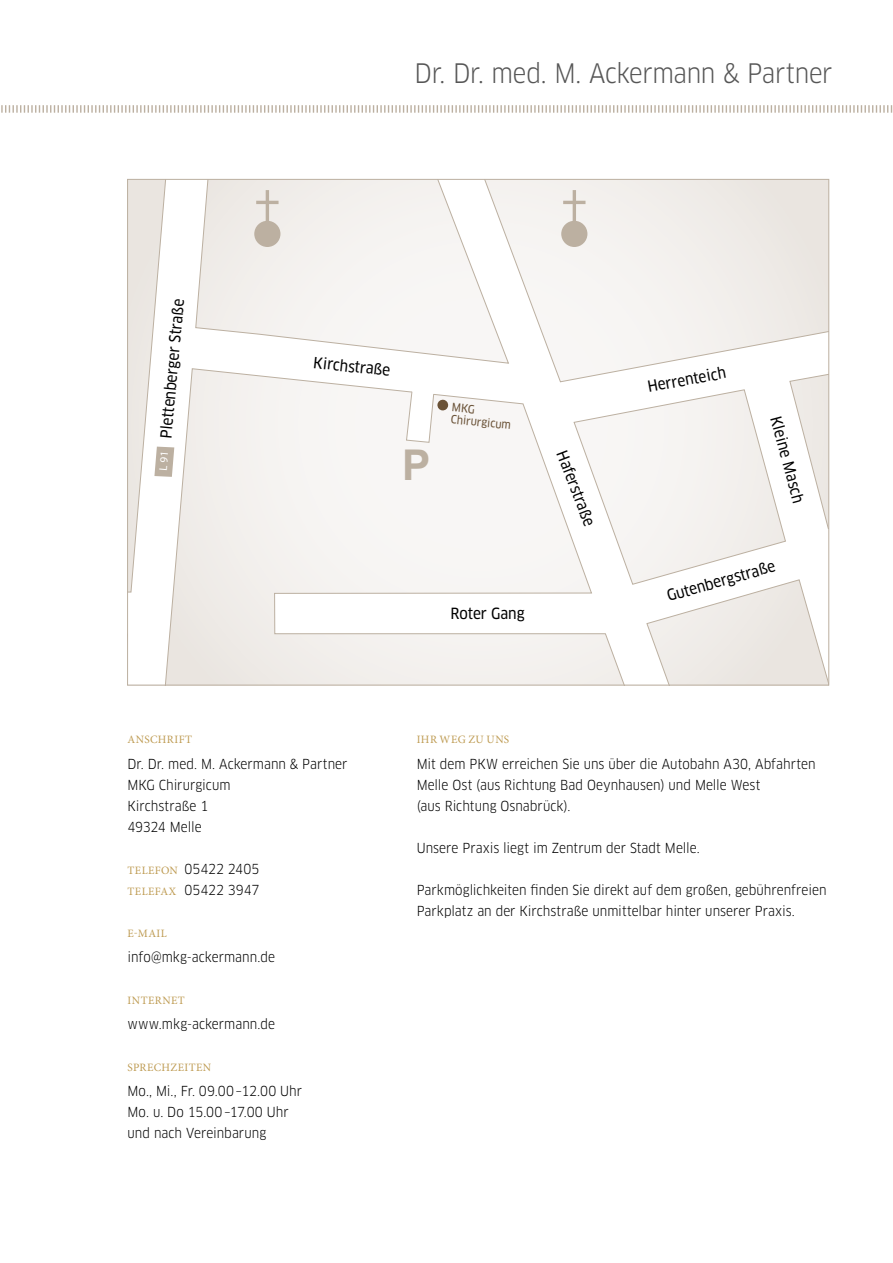
<style>
.page{position:relative;width:893px;height:1263px;background:#fff}
.page>*{position:absolute;margin:0;border:0;box-sizing:border-box;transform-origin:0 0}
.t1{font:700 42.45px "Arial";color:#bcb0a1}
.t2{font:26.25px "Clan Narrow";letter-spacing:-.01em;color:#565656}
.t3{font:15.15px "Clan Narrow News";color:#000}
.t4{font:13.5px/21px "Clan Narrow";color:#000}
.t5{font:11.25px "Minion Pro";letter-spacing:.035em;color:#be9b52}
.t6{font:11.25px/12px "Clan Narrow News";color:#6a5237}
.s1{font-family:"Minion Pro";font-size:11.25px;color:#be9b52}
</style>
<div class="page">
<svg style="left:1px;top:105px;width:892px;height:8px"></svg>
<svg style="left:129px;top:181px;width:698px;height:502px"></svg>
<div style="left:254px;top:221px;width:26px;height:26px;background:#bcb0a1;border-radius:50%"></div>
<hr style="left:266px;top:190px;width:3px;height:42px;background:#bcb0a1">
<hr style="left:256px;top:201px;width:23px;height:3px;background:#bcb0a1">
<div style="left:561px;top:221px;width:26px;height:26px;background:#bcb0a1;border-radius:50%"></div>
<hr style="left:573px;top:190px;width:3px;height:42px;background:#bcb0a1">
<hr style="left:563px;top:201px;width:22px;height:3px;background:#bcb0a1">
<svg style="left:406px;top:390px;width:28px;height:53px"></svg>
<svg style="left:437px;top:399px;width:11px;height:12px"></svg>
<svg style="left:154px;top:447px;width:20px;height:30px"></svg>
<h2 class="t2" style="left:415px;top:57px;width:419px">Dr. Dr. med. M. Ackermann &amp; Partner</h2>
<p class="t3" style="left:157px;top:438px;width:141px;rotate:-85deg">Plettenberger Straße</p>
<p class="t3" style="left:314px;top:353px;width:79px;rotate:6deg">Kirchstraße</p>
<h1 class="t1" style="left:402px;top:437px;width:30px">P</h1>
<p class="t6" style="left:453px;top:401px;width:62px;rotate:6deg">MKG<br>Chirurgicum</p>
<p class="t3" style="left:451px;top:604px;width:76px">Roter Gang</p>
<p class="t3" style="left:570px;top:448px;width:81px;rotate:69deg">Haferstraße</p>
<p class="t3" style="left:646px;top:377px;width:81px;rotate:-10deg">Herrenteich</p>
<p class="t3" style="left:785px;top:414px;width:90px;rotate:75deg">Kleine Masch</p>
<p class="t3" style="left:665px;top:587px;width:113px;rotate:-16deg">Gutenbergstraße</p>
<p class="t5" style="left:128px;top:732px;width:66px">ANSCHRIFT</p>
<p class="t4" style="left:128px;top:753px;width:221px">Dr. Dr. med. M. Ackermann &amp; Partner<br>MKG Chirurgicum<br>Kirchstraße 1<br>49324 Melle</p>
<p class="t4" style="left:128px;top:858px;width:133px"><span class="s1">TELEFON</span> 05422 2405<br><span class="s1">TELEFAX</span> 05422 3947</p>
<p class="t5" style="left:128px;top:925px;width:41px">E-MAIL</p>
<p class="t4" style="left:128px;top:947px;width:149px">info@mkg-ackermann.de</p>
<p class="t5" style="left:128px;top:993px;width:59px">INTERNET</p>
<p class="t4" style="left:128px;top:1014px;width:149px">www.mkg-ackermann.de</p>
<p class="t5" style="left:128px;top:1060px;width:85px">SPRECHZEITEN</p>
<p class="t4" style="left:128px;top:1081px;width:176px">Mo., Mi., Fr. 09.00–12.00 Uhr<br>Mo. u. Do 15.00–17.00 Uhr und nach Vereinbarung</p>
<p class="t5" style="left:417px;top:732px;width:94px">IHR WEG ZU UNS</p>
<p class="t4" style="left:417px;top:753px;width:400px">Mit dem PKW erreichen Sie uns über die Autobahn A30, Abfahrten<br>Melle Ost (aus Richtung Bad Oeynhausen) und Melle West<br>(aus Richtung Osnabrück).</p>
<p class="t4" style="left:417px;top:837px;width:284px">Unsere Praxis liegt im Zentrum der Stadt Melle.</p>
<p class="t4" style="left:417px;top:879px;width:411px">Parkmöglichkeiten finden Sie direkt auf dem großen, gebührenfreien<br>Parkplatz an der Kirchstraße unmittelbar hinter unserer Praxis.</p>
</div>
